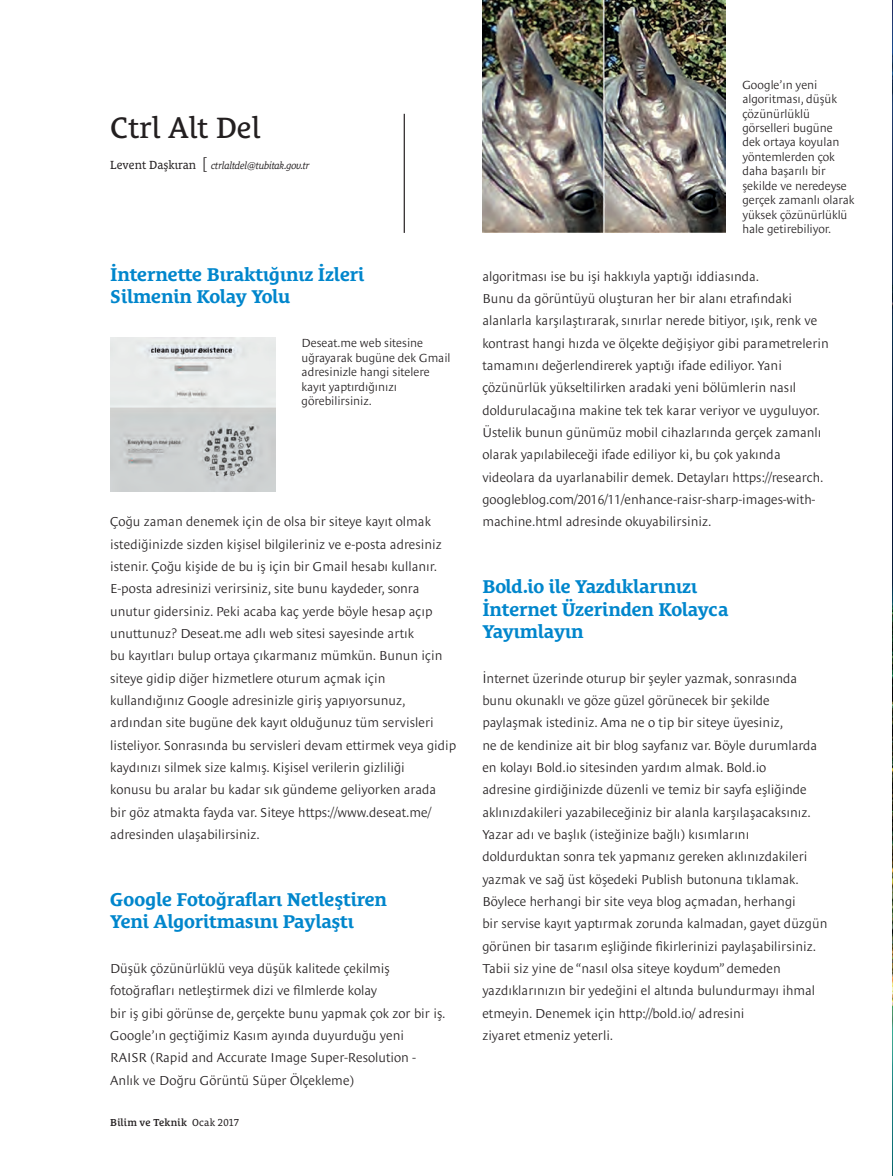
<style>
.page{position:relative;width:893px;height:1176px;background:#fff}
.page>*{position:absolute;margin:0;border:0;box-sizing:border-box;transform-origin:0 0}
.t1{font:30px "Le Monde Courrier Pro";color:#231f20}
.t2{font:700 18.9px/22.4px "Le Monde Courrier Pro";letter-spacing:-.01em;color:#0086cc}
.t3{font:300 13.2px/22.4px "Le Monde Sans Pro";color:#231f20}
.t4{font:300 12px/14.4px "Le Monde Sans Pro";letter-spacing:-.005em;color:#231f20}
.t5{font:italic 10.35px "Le Monde Courrier Pro";letter-spacing:-.035em;color:#231f20}
.t6{font:600 10.35px "Le Monde Courrier Pro";letter-spacing:.01em;color:#231f20}
.s1{font-style:normal;font-size:12px}
.s2{font-family:"Le Monde Sans Pro";font-weight:300;font-style:normal;font-size:16.2px}
.s3{font-weight:400}
</style>
<div class="page">
<img style="left:892px;top:4px;width:1px;height:1168px">
<hr style="left:404px;top:114px;width:1px;height:119px;background:#231f20">
<img style="left:110px;top:338px;width:165px;height:153px">
<img style="left:482px;top:0;width:243px;height:233px">
<h1 class="t1" style="left:110px;top:103px;width:152px">Ctrl Alt Del</h1>
<p class="t5" style="left:110px;top:157px;width:201px"><span class="s1">Levent Daşkıran</span> <span class="s2">[</span> ctrlaltdel@tubitak.gov.tr</p>
<h2 class="t2" style="left:110px;top:261px;width:256px">İnternette Bıraktığınız İzleri<br>Silmenin Kolay Yolu</h2>
<p class="t4" style="left:302px;top:335px;width:151px">Deseat.me web sitesine uğrayarak bugüne dek Gmail adresinizle hangi sitelere kayıt yaptırdığınızı görebilirsiniz.</p>
<p class="t3" style="left:110px;top:509px;width:348px">Çoğu zaman denemek için de olsa bir siteye kayıt olmak istediğinizde sizden kişisel bilgileriniz ve e-posta adresiniz istenir. Çoğu kişide de bu iş için bir Gmail hesabı kullanır.<br>E-posta adresinizi verirsiniz, site bunu kaydeder, sonra unutur gidersiniz. Peki acaba kaç yerde böyle hesap açıp unuttunuz? Deseat.me adlı web sitesi sayesinde artık<br>bu kayıtları bulup ortaya çıkarmanız mümkün. Bunun için siteye gidip diğer hizmetlere oturum açmak için kullandığınız Google adresinizle giriş yapıyorsunuz, ardından site bugüne dek kayıt olduğunuz tüm servisleri listeliyor. Sonrasında bu servisleri devam ettirmek veya gidip kaydınızı silmek size kalmış. Kişisel verilerin gizliliği<br>konusu bu aralar bu kadar sık gündeme geliyorken arada<br>bir göz atmakta fayda var. Siteye https://www.deseat.me/ adresinden ulaşabilirsiniz.</p>
<h2 class="t2" style="left:110px;top:886px;width:278px">Google Fotoğrafları Netleştiren<br>Yeni Algoritmasını Paylaştı</h2>
<p class="t3" style="left:110px;top:955px;width:337px">Düşük çözünürlüklü veya düşük kalitede çekilmiş fotoğrafları netleştirmek dizi ve filmlerde kolay<br>bir iş gibi görünse de, gerçekte bunu yapmak çok zor bir iş.<br>Google’ın geçtiğimiz Kasım ayında duyurduğu yeni<br>RAISR (Rapid and Accurate Image Super-Resolution - Anlık ve Doğru Görüntü Süper Ölçekleme)</p>
<p class="t6" style="left:110px;top:1113px;width:130px">Bilim ve Teknik <span class="s3">Ocak 2017</span></p>
<p class="t4" style="left:742px;top:76px;width:114px">Google’ın yeni algoritması, düşük çözünürlüklü görselleri bugüne<br>dek ortaya koyulan yöntemlerden çok daha başarılı bir şekilde ve neredeyse gerçek zamanlı olarak yüksek çözünürlüklü hale getirebiliyor.</p>
<p class="t3" style="left:482px;top:263px;width:348px">algoritması ise bu işi hakkıyla yaptığı iddiasında.<br>Bunu da görüntüyü oluşturan her bir alanı etrafındaki alanlarla karşılaştırarak, sınırlar nerede bitiyor, ışık, renk ve kontrast hangi hızda ve ölçekte değişiyor gibi parametrelerin tamamını değerlendirerek yaptığı ifade ediliyor. Yani çözünürlük yükseltilirken aradaki yeni bölümlerin nasıl doldurulacağına makine tek tek karar veriyor ve uyguluyor.<br>Üstelik bunun günümüz mobil cihazlarında gerçek zamanlı olarak yapılabileceği ifade ediliyor ki, bu çok yakında videolara da uyarlanabilir demek. Detayları https://research. googleblog.com/2016/11/enhance-raisr-sharp-images-with&shy;machine.html adresinde okuyabilirsiniz.</p>
<h2 class="t2" style="left:482px;top:573px;width:247px">Bold.io ile Yazdıklarınızı<br>İnternet Üzerinden Kolayca<br>Yayımlayın</h2>
<p class="t3" style="left:482px;top:665px;width:347px">İnternet üzerinde oturup bir şeyler yazmak, sonrasında bunu okunaklı ve göze güzel görünecek bir şekilde paylaşmak istediniz. Ama ne o tip bir siteye üyesiniz,<br>ne de kendinize ait bir blog sayfanız var. Böyle durumlarda en kolayı Bold.io sitesinden yardım almak. Bold.io<br>adresine girdiğinizde düzenli ve temiz bir sayfa eşliğinde aklınızdakileri yazabileceğiniz bir alanla karşılaşacaksınız.<br>Yazar adı ve başlık (isteğinize bağlı) kısımlarını doldurduktan sonra tek yapmanız gereken aklınızdakileri yazmak ve sağ üst köşedeki Publish butonuna tıklamak.<br>Böylece herhangi bir site veya blog açmadan, herhangi<br>bir servise kayıt yaptırmak zorunda kalmadan, gayet düzgün görünen bir tasarım eşliğinde fikirlerinizi paylaşabilirsiniz.<br>Tabii siz yine de “nasıl olsa siteye koydum” demeden yazdıklarınızın bir yedeğini el altında bulundurmayı ihmal etmeyin. Denemek için http://bold.io/ adresini<br>ziyaret etmeniz yeterli.</p>
</div>
